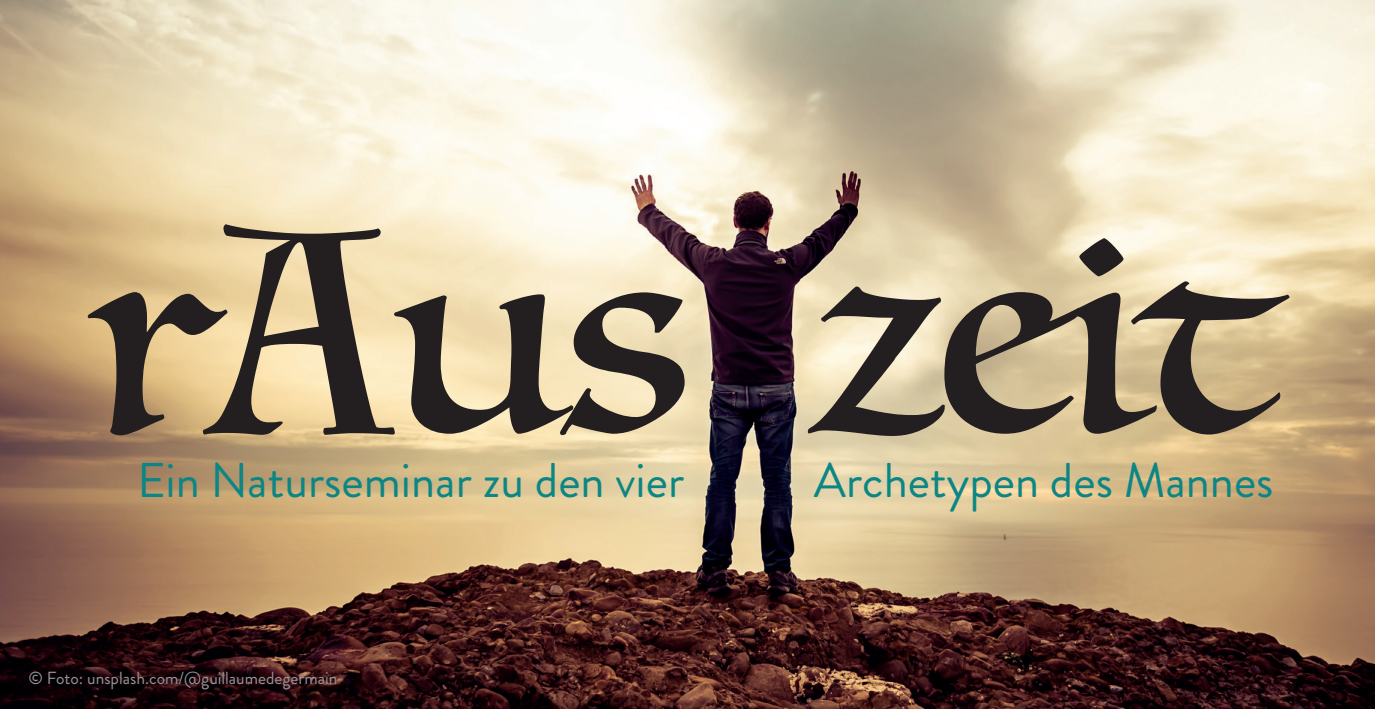
<style>
.page{position:relative;width:1375px;height:709px;background:#fff}
.page>*{position:absolute;margin:0;border:0;box-sizing:border-box;transform-origin:0 0}
.t1{font:278px "Luminari";color:#231f20}
.t2{font:48.75px "Brandon Grotesque";color:#0c8684}
.t3{font:17.5px "Brandon Grotesque";color:#939598}
</style>
<div class="page">
<img style="left:0;top:0;width:1375px;height:709px">
<h1 class="t1" style="left:90px;top:97px;width:1181px">rAus zeit</h1>
<p class="t2" style="left:137px;top:447px;width:549px">Ein Naturseminar zu den vier</p>
<p class="t2" style="left:814px;top:447px;width:461px">Archetypen des Mannes</p>
<p class="t3" style="left:28px;top:666px;width:311px">© Foto: unsplash.com/@guillaumedegermain</p>
</div>
